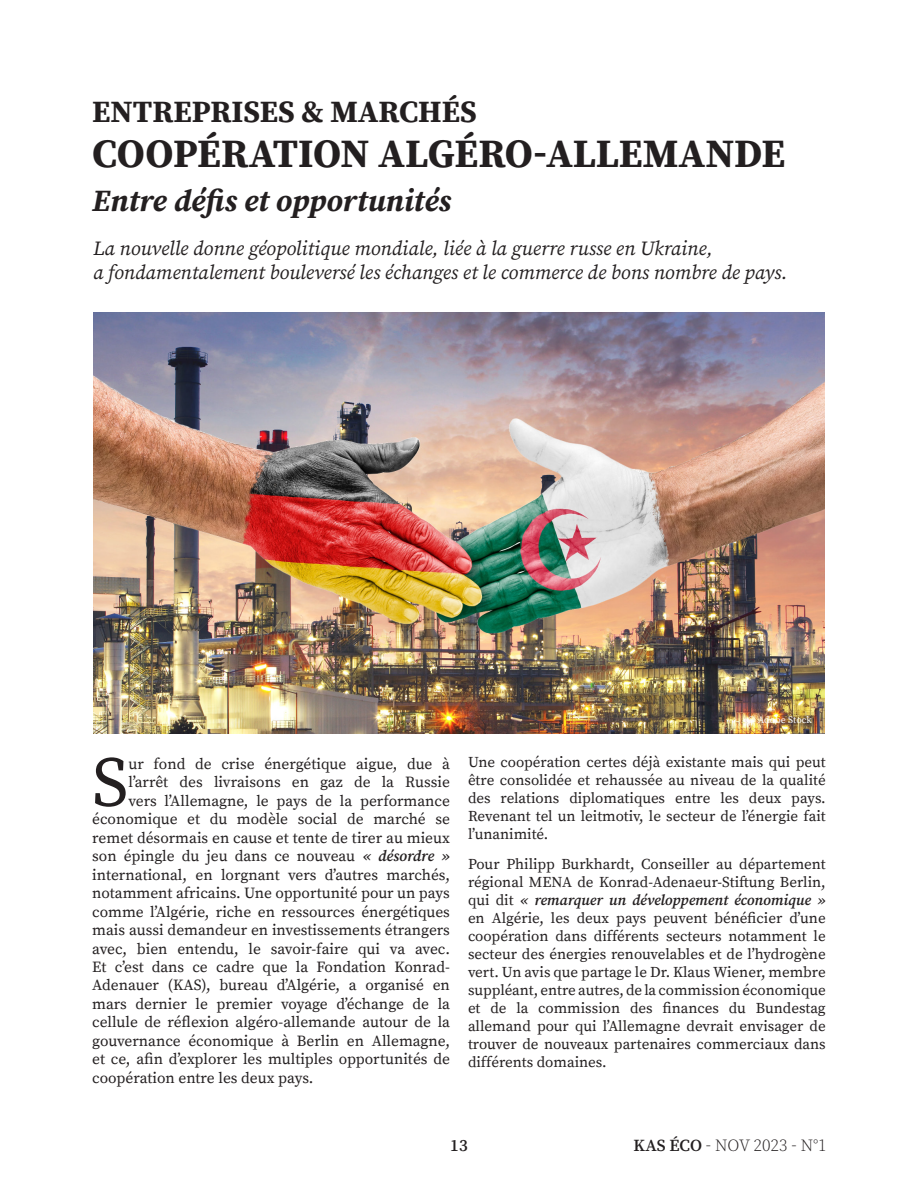
<style>
.page{position:relative;width:918px;height:1188px;background:#fff}
.page>*{position:absolute;margin:0;border:0;box-sizing:border-box;transform-origin:0 0}
.Body_Text_-_1st_Letter_Drop_Cap{font:70.65px "Source Serif Pro";color:#231f20}
.Headline_-_32pt_Bold{font:700 40.05px "Source Serif Pro";letter-spacing:-.005em;color:#231f20}
.Headline_-_32pt_Bold-2{font:italic 700 30.75px "Source Serif Pro";color:#231f20}
.Headline_-_32pt_Bold-3{font:700 30.75px "Source Serif Pro";color:#231f20}
.Title_Pull_Text{font:italic 19.95px "Source Serif Pro";color:#231f20}
.t1{font:300 16.95px "Source Serif Pro";letter-spacing:-.005em;color:#231f20}
.t2{font:600 16.95px "Source Serif Pro";color:#231f20}
.Body_Text_-_1st_Letter_Drop_Cap-2{font:15.45px "Source Serif Pro";color:#231f20}
.Body_Text__-_Justified{font:15px/18px "Source Serif Pro";color:#231f20;text-align:justify}
.Photo_Credit{font:9.9px "Source Serif Pro";letter-spacing:-.005em;color:#fff}
.s1{font-weight:600;font-style:italic}
.s2{font-weight:600}
</style>
<div class="page">
<img style="left:93px;top:313px;width:732px;height:421px">
<p class="Headline_-_32pt_Bold-3" style="left:92px;top:90px;width:386px">ENTREPRISES &amp; MARCHÉS</p>
<p class="Headline_-_32pt_Bold" style="left:92px;top:126px;width:695px">COOPÉRATION ALGÉRO-ALLEMANDE</p>
<p class="Headline_-_32pt_Bold-2" style="left:92px;top:183px;width:360px">Entre défis et opportunités</p>
<p class="Title_Pull_Text" style="left:93px;top:236px;width:621px">La nouvelle donne géopolitique mondiale, liée à la guerre russe en Ukraine,</p>
<p class="Title_Pull_Text" style="left:93px;top:260px;width:696px">a fondamentalement bouleversé les échanges et le commerce de bons nombre de pays.</p>
<p class="Body_Text_-_1st_Letter_Drop_Cap" style="left:92px;top:741px;width:38px">S</p>
<p class="Body_Text_-_1st_Letter_Drop_Cap-2" style="left:128px;top:755px;width:323px">ur fond de crise énergétique aigue, due à</p>
<p class="Body_Text_-_1st_Letter_Drop_Cap-2" style="left:128px;top:773px;width:323px">l’arrêt des livraisons en gaz de la Russie</p>
<p class="Body_Text_-_1st_Letter_Drop_Cap-2" style="left:128px;top:792px;width:323px">vers l’Allemagne, le pays de la performance</p>
<p class="Body_Text_-_1st_Letter_Drop_Cap-2" style="left:92px;top:810px;width:359px">économique et du modèle social de marché se</p>
<p class="Body_Text_-_1st_Letter_Drop_Cap-2" style="left:92px;top:828px;width:359px">remet désormais en cause et tente de tirer au mieux</p>
<p class="Body_Text_-_1st_Letter_Drop_Cap-2" style="left:92px;top:847px;width:359px">son épingle du jeu dans ce nouveau <span class="s1">« désordre »</span></p>
<p class="Body_Text_-_1st_Letter_Drop_Cap-2" style="left:92px;top:865px;width:359px">international, en lorgnant vers d’autres marchés,</p>
<p class="Body_Text_-_1st_Letter_Drop_Cap-2" style="left:92px;top:884px;width:359px">notamment africains. Une opportunité pour un pays</p>
<p class="Body_Text_-_1st_Letter_Drop_Cap-2" style="left:92px;top:902px;width:359px">comme l’Algérie, riche en ressources énergétiques</p>
<p class="Body_Text_-_1st_Letter_Drop_Cap-2" style="left:92px;top:921px;width:359px">mais aussi demandeur en investissements étrangers</p>
<p class="Body_Text_-_1st_Letter_Drop_Cap-2" style="left:92px;top:939px;width:359px">avec, bien entendu, le savoir-faire qui va avec.</p>
<p class="Body_Text_-_1st_Letter_Drop_Cap-2" style="left:92px;top:958px;width:359px">Et c’est dans ce cadre que la Fondation Konrad-</p>
<p class="Body_Text_-_1st_Letter_Drop_Cap-2" style="left:92px;top:976px;width:359px">Adenauer (KAS), bureau d’Algérie, a organisé en</p>
<p class="Body_Text_-_1st_Letter_Drop_Cap-2" style="left:92px;top:995px;width:359px">mars dernier le premier voyage d’échange de la</p>
<p class="Body_Text_-_1st_Letter_Drop_Cap-2" style="left:92px;top:1013px;width:359px">cellule de réflexion algéro-allemande autour de la</p>
<p class="Body_Text_-_1st_Letter_Drop_Cap-2" style="left:92px;top:1032px;width:359px">gouvernance économique à Berlin en Allemagne,</p>
<p class="Body_Text_-_1st_Letter_Drop_Cap-2" style="left:92px;top:1050px;width:359px">et ce, afin d’explorer les multiples opportunités de</p>
<p class="Body_Text_-_1st_Letter_Drop_Cap-2" style="left:92px;top:1069px;width:223px">coopération entre les deux pays.</p>
<p class="Photo_Credit" style="left:748px;top:714px;width:65px">© Adobe Stock</p>
<p class="Body_Text__-_Justified" style="left:468px;top:754px;width:359px">Une coopération certes déjà existante mais qui peut être consolidée et rehaussée au niveau de la qualité des relations diplomatiques entre les deux pays.<br>Revenant tel un leitmotiv, le secteur de l’énergie fait l’unanimité.</p>
<p class="Body_Text__-_Justified" style="left:468px;top:856px;width:359px">Pour Philipp Burkhardt, Conseiller au département régional MENA de Konrad-Adenaeur-Stiftung Berlin, qui dit <span class="s1">« remarquer un développement économique » </span>en Algérie, les deux pays peuvent bénéficier d’une coopération dans différents secteurs notamment le secteur des énergies renouvelables et de l’hydrogène vert. Un avis que partage le Dr. Klaus Wiener, membre suppléant, entre autres, de la commission économique et de la commission des finances du Bundestag allemand pour qui l’Allemagne devrait envisager de trouver de nouveaux partenaires commerciaux dans différents domaines.</p>
<p class="t2" style="left:450px;top:1135px;width:19px">13</p>
<p class="t1" style="left:634px;top:1134px;width:194px"><span class="s2">KAS ÉCO</span> - NOV 2023 - N°1</p>
</div>
